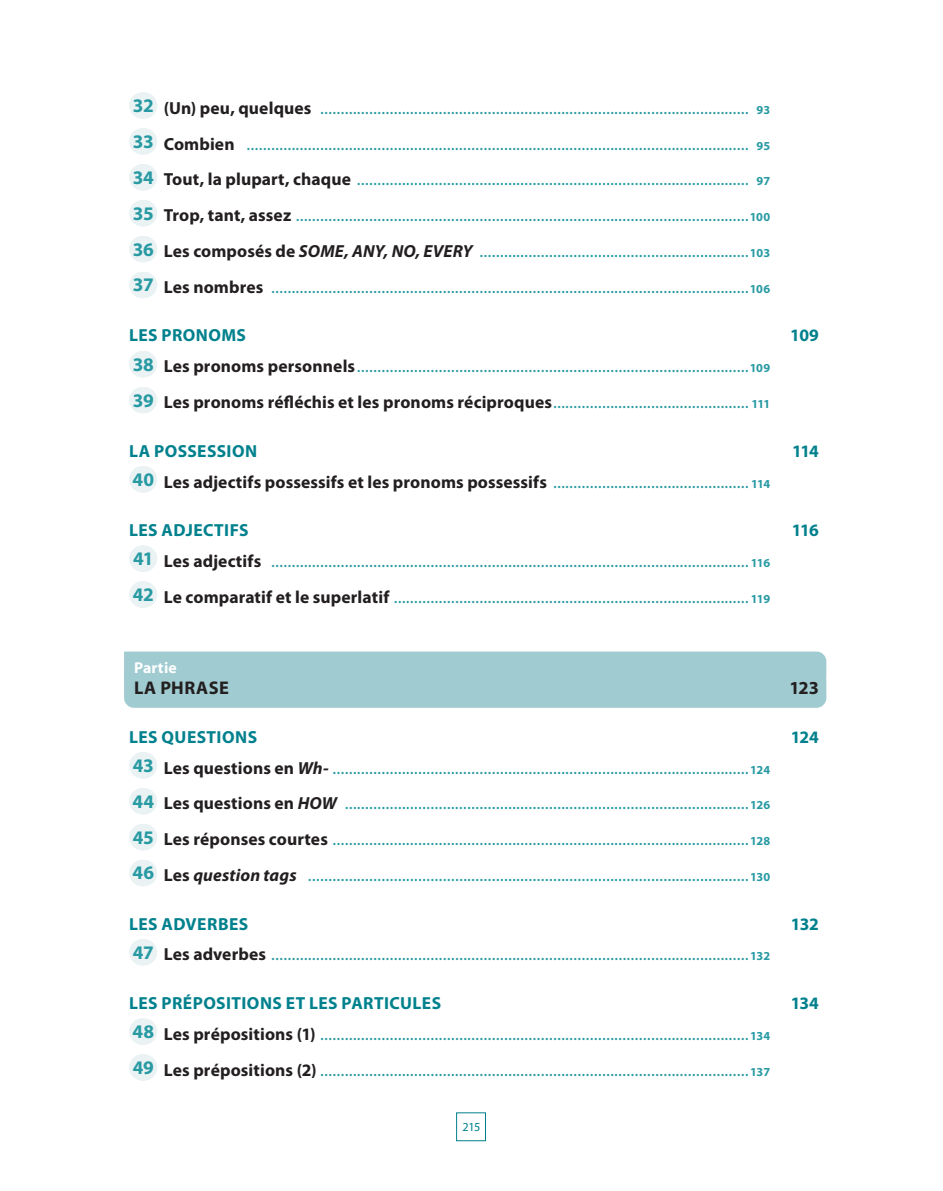
<style>
.page{position:relative;width:943px;height:1191px;background:#fff}
.page>*{position:absolute;margin:0;border:0;box-sizing:border-box;transform-origin:0 0}
.t1{font:700 18.38px "Myriad Pro";letter-spacing:.01em;color:#231f20}
.t2{font:700 17.5px "Myriad Pro";letter-spacing:.005em;color:#231f20}
.t3{font:700 17.5px "Myriad Pro";letter-spacing:.02em;color:#00818d}
.t4{font:700 15.75px "Myriad Pro";color:#fff}
.t5{font:700 12.25px "Myriad Pro";letter-spacing:-.025em;color:#289aa3}
.t6{font:12.25px "Myriad Pro";color:#00818d}
.s1{font-size:19.25px}
.s2{font-size:17.5px;color:#231f20}
.s3{font-style:italic;font-size:17.5px;color:#231f20}
.s4{font-size:19.25px;color:#289aa3}
.s5{font-size:12.25px;color:#289aa3}
</style>
<div class="page">
<div style="left:456px;top:1112px;width:30px;height:29px;border:1px solid #00818d"></div>
<svg style="left:142px;top:92px;width:2px;height:27px"></svg>
<svg style="left:142px;top:128px;width:2px;height:26px"></svg>
<svg style="left:142px;top:164px;width:2px;height:26px"></svg>
<svg style="left:142px;top:200px;width:2px;height:26px"></svg>
<svg style="left:142px;top:236px;width:2px;height:26px"></svg>
<svg style="left:142px;top:272px;width:2px;height:26px"></svg>
<svg style="left:142px;top:351px;width:2px;height:26px"></svg>
<svg style="left:142px;top:387px;width:2px;height:26px"></svg>
<svg style="left:142px;top:466px;width:2px;height:26px"></svg>
<svg style="left:142px;top:545px;width:2px;height:27px"></svg>
<svg style="left:142px;top:581px;width:2px;height:26px"></svg>
<div style="left:124px;top:651px;width:702px;height:57px;background:#a0cbd0"></div>
<svg style="left:142px;top:752px;width:2px;height:26px"></svg>
<svg style="left:142px;top:788px;width:2px;height:26px"></svg>
<svg style="left:142px;top:824px;width:2px;height:26px"></svg>
<svg style="left:142px;top:860px;width:2px;height:26px"></svg>
<svg style="left:142px;top:939px;width:2px;height:26px"></svg>
<svg style="left:142px;top:1018px;width:2px;height:26px"></svg>
<svg style="left:142px;top:1054px;width:2px;height:26px"></svg>
<p class="t5" style="left:133px;top:102px;width:638px"><span class="s1">32</span> <span class="s2">(Un) peu, quelques</span> …………………………………………………………………………………………… 93</p>
<p class="t5" style="left:133px;top:137px;width:638px"><span class="s1">33</span> <span class="s2">Combien</span> …………………………………………………………………………………………………………… 95</p>
<p class="t5" style="left:133px;top:173px;width:639px"><span class="s1">34</span> <span class="s2">Tout, la plupart, chaque</span> …………………………………………………………………………………… 97</p>
<p class="t5" style="left:133px;top:209px;width:638px"><span class="s1">35</span> <span class="s2">Trop, tant, assez</span> …………………………………………………………………………………………………100</p>
<p class="t5" style="left:133px;top:245px;width:639px"><span class="s1">36</span> <span class="s2">Les composés de</span> <span class="s3">SOME, ANY, NO, EVERY</span> …………………………………………………………103</p>
<p class="t5" style="left:133px;top:281px;width:638px"><span class="s1">37</span> <span class="s2">Les nombres</span> ………………………………………………………………………………………………………106</p>
<h2 class="t3" style="left:129px;top:324px;width:113px">LES PRONOMS</h2>
<h2 class="t3" style="left:790px;top:324px;width:30px">109</h2>
<p class="t5" style="left:133px;top:360px;width:639px"><span class="s1">38</span> <span class="s2">Les pronoms personnels</span>……………………………………………………………………………………109</p>
<h2 class="t2" style="left:133px;top:391px;width:639px"><span class="s4">39</span> Les pronoms réfléchis et les pronoms réciproques<span class="s5">………………………………………… 111</span></h2>
<h2 class="t3" style="left:129px;top:439px;width:123px">LA POSSESSION</h2>
<h2 class="t3" style="left:792px;top:439px;width:28px">114</h2>
<h2 class="t2" style="left:132px;top:470px;width:639px"><span class="s4">40</span> Les adjectifs possessifs et les pronoms possessifs <span class="s5">…………………………………………114</span></h2>
<h2 class="t3" style="left:129px;top:518px;width:93px">LES ADJECTIFS</h2>
<h2 class="t3" style="left:792px;top:518px;width:28px">116</h2>
<p class="t5" style="left:133px;top:554px;width:638px"><span class="s1">41</span> <span class="s2">Les adjectifs</span> ………………………………………………………………………………………………………116</p>
<p class="t5" style="left:133px;top:590px;width:639px"><span class="s1">42</span> <span class="s2">Le comparatif et le superlatif</span> ……………………………………………………………………………119</p>
<p class="t4" style="left:134px;top:657px;width:44px">Partie</p>
<h1 class="t1" style="left:134px;top:676px;width:39px">LA PHR</h1>
<h1 class="t1" style="left:196px;top:676px;width:34px">ASE</h1>
<h1 class="t1" style="left:789px;top:676px;width:31px">123</h1>
<h2 class="t3" style="left:129px;top:725px;width:114px">LES QUESTIONS</h2>
<h2 class="t3" style="left:790px;top:725px;width:30px">124</h2>
<p class="t5" style="left:133px;top:761px;width:639px"><span class="s1">43</span> <span class="s2">Les questions en</span> <span class="s3">Wh-</span> …………………………………………………………………………………………124</p>
<p class="t5" style="left:132px;top:797px;width:639px"><span class="s1">44</span> <span class="s2">Les questions en</span> <span class="s3">HOW</span> ………………………………………………………………………………………126</p>
<p class="t5" style="left:133px;top:833px;width:639px"><span class="s1">45</span> <span class="s2">Les réponses courtes</span> …………………………………………………………………………………………128</p>
<p class="t5" style="left:132px;top:869px;width:639px"><span class="s1">46</span> <span class="s2">Les</span> <span class="s3">question tags</span> ………………………………………………………………………………………………130</p>
<h2 class="t3" style="left:129px;top:912px;width:116px">LES ADVERBES</h2>
<h2 class="t3" style="left:791px;top:912px;width:29px">132</h2>
<p class="t5" style="left:133px;top:948px;width:638px"><span class="s1">47</span> <span class="s2">Les adverbes</span> ………………………………………………………………………………………………………132</p>
<h2 class="t3" style="left:129px;top:991px;width:96px">LES PRÉPOSITI</h2>
<h2 class="t3" style="left:247px;top:991px;width:191px">ONS ET LES PARTICULES</h2>
<h2 class="t3" style="left:790px;top:991px;width:30px">134</h2>
<p class="t5" style="left:132px;top:1027px;width:639px"><span class="s1">48</span> <span class="s2">Les prépositions (1)</span> ……………………………………………………………………………………………134</p>
<p class="t5" style="left:133px;top:1063px;width:639px"><span class="s1">49</span> <span class="s2">Les prépositions (2)</span> ……………………………………………………………………………………………137</p>
<p class="t6" style="left:462px;top:1119px;width:19px">215</p>
</div>
